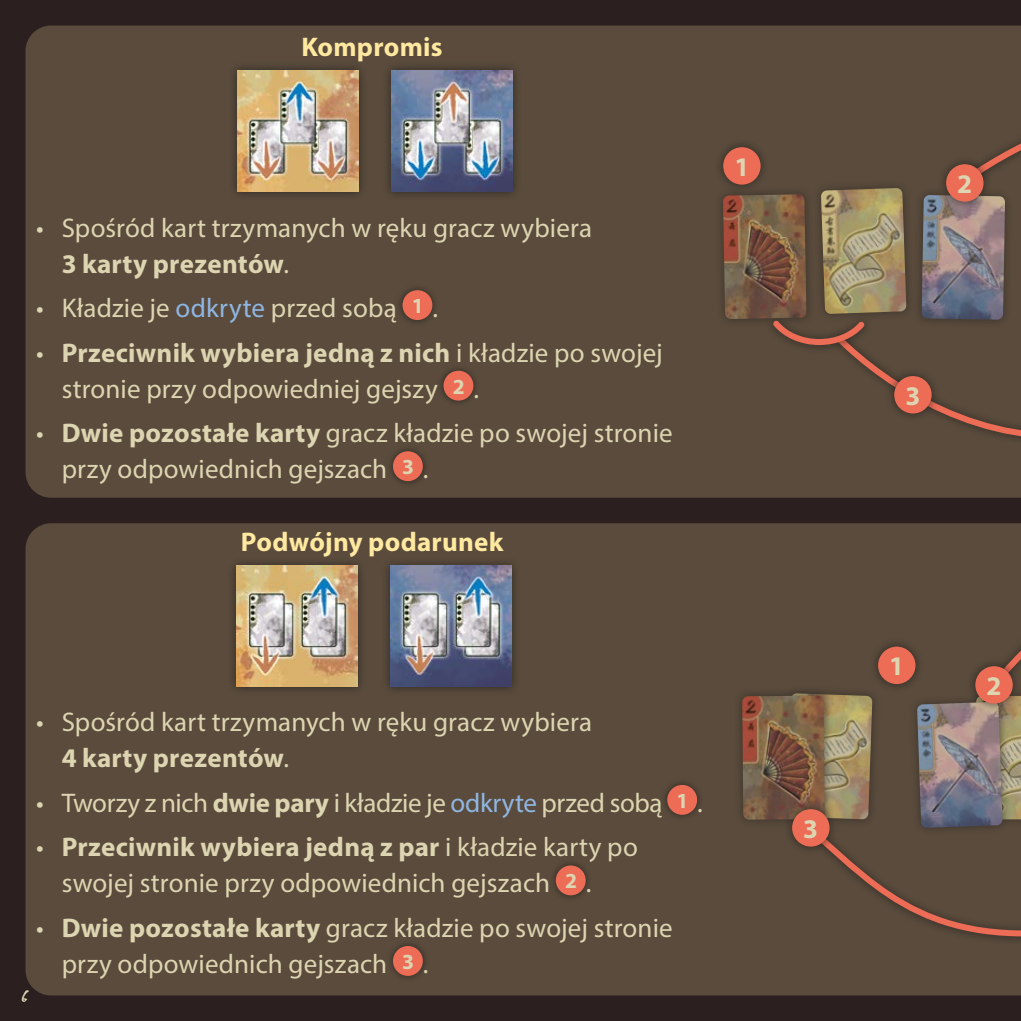
<style>
.page{position:relative;width:1021px;height:1021px;background:#fff}
.page>*{position:absolute;margin:0;border:0;box-sizing:border-box;transform-origin:0 0}
.t1{font:27px/36px "Myriad Pro";letter-spacing:.005em;color:#ddd5b1}
.t2{font:27px "Myriad Pro";letter-spacing:-.015em;color:#ddd5b1}
.t3{font:700 27px "Myriad Pro";letter-spacing:.01em;color:#ffe9a0}
.t4{font:700 27px "Myriad Pro";color:#ddd5b1}
.t5{font:27px "YOZAKURA";color:#ddd5b1}
.s1{font-weight:700}
.s2{color:#8fb6e2}
.s3{font-weight:700;font-size:21.6px}
</style>
<div class="page">
<div style="left:0;top:0;width:1020px;height:1020px;background:#2c1f20"></div>
<div style="left:26px;top:523px;width:994px;height:472px;background:#5a4b3c"></div>
<div style="left:26px;top:26px;width:994px;height:471px;background:#5a4b3c"></div>
<div style="left:395px;top:283px;width:44px;height:43px;background:#1d1d1b;opacity:.75"></div>
<div style="left:402px;top:290px;width:30px;height:30px;background:#ed6c56;border-radius:50%"></div>
<div style="left:436px;top:364px;width:44px;height:43px;background:#1d1d1b;opacity:.75"></div>
<div style="left:443px;top:371px;width:30px;height:29px;background:#ed6c56;border-radius:50%"></div>
<div style="left:385px;top:444px;width:45px;height:43px;background:#1d1d1b;opacity:.75"></div>
<div style="left:393px;top:451px;width:30px;height:30px;background:#ed6c56;border-radius:50%"></div>
<div style="left:383px;top:62px;width:138px;height:139px;background:#1d1d1b;opacity:.75"></div>
<img style="left:391px;top:71px;width:121px;height:121px">
<div style="left:229px;top:62px;width:138px;height:139px;background:#1d1d1b;opacity:.75"></div>
<img style="left:238px;top:71px;width:121px;height:121px">
<div style="left:913px;top:186px;width:100px;height:142px;background:#564839"></div>
<img style="left:921px;top:195px;width:84px;height:120px">
<div style="left:812px;top:179px;width:102px;height:143px;background:#57493a"></div>
<img style="left:821px;top:188px;width:85px;height:125px">
<div style="left:714px;top:185px;width:100px;height:143px;background:#554739"></div>
<img style="left:723px;top:194px;width:83px;height:125px">
<div style="left:956px;top:53px;width:64px;height:136px;background:#5a4b3c"></div>
<svg style="left:958px;top:34px;width:62px;height:136px"></svg>
<div style="left:937px;top:155px;width:55px;height:55px;background:#1d1d1b;opacity:.75"></div>
<div style="left:946px;top:164px;width:37px;height:38px;background:#ed6c56;border-radius:50%"></div>
<div style="left:829px;top:328px;width:191px;height:126px;background:#5a4b3c"></div>
<div style="left:764px;top:313px;width:108px;height:41px;background:#1d1d1b;opacity:.75"></div>
<svg style="left:767px;top:315px;width:253px;height:136px"></svg>
<div style="left:885px;top:367px;width:55px;height:55px;background:#1d1d1b;opacity:.75"></div>
<div style="left:894px;top:376px;width:37px;height:37px;background:#ed6c56;border-radius:50%"></div>
<div style="left:714px;top:138px;width:55px;height:55px;background:#1d1d1b;opacity:.75"></div>
<div style="left:723px;top:147px;width:37px;height:38px;background:#ed6c56;border-radius:50%"></div>
<img style="left:1011px;top:712px;width:9px;height:107px">
<div style="left:908px;top:692px;width:103px;height:144px;background:#1d1d1b;opacity:.75"></div>
<img style="left:917px;top:702px;width:85px;height:119px">
<div style="left:778px;top:684px;width:102px;height:143px;background:#56483a"></div>
<img style="left:833px;top:694px;width:39px;height:125px">
<div style="left:733px;top:686px;width:100px;height:142px;background:#1d1d1b;opacity:.75"></div>
<img style="left:742px;top:695px;width:82px;height:124px">
<div style="left:985px;top:557px;width:35px;height:136px;background:#5a4b3c"></div>
<svg style="left:1011px;top:648px;width:9px;height:9px"></svg>
<div style="left:966px;top:657px;width:54px;height:55px;background:#1d1d1b;opacity:.75"></div>
<div style="left:975px;top:666px;width:37px;height:37px;background:#ed6c56;border-radius:50%"></div>
<svg style="left:804px;top:822px;width:216px;height:132px;background:#5f4b3d"></svg>
<div style="left:783px;top:800px;width:55px;height:55px;background:#1d1d1b;opacity:.75"></div>
<div style="left:792px;top:809px;width:37px;height:37px;background:#ed6c56;border-radius:50%"></div>
<div style="left:869px;top:637px;width:55px;height:55px;background:#1d1d1b;opacity:.75"></div>
<div style="left:878px;top:646px;width:37px;height:38px;background:#ed6c56;border-radius:50%"></div>
<div style="left:659px;top:778px;width:45px;height:43px;background:#1d1d1b;opacity:.75"></div>
<div style="left:667px;top:785px;width:30px;height:29px;background:#ed6c56;border-radius:50%"></div>
<div style="left:548px;top:858px;width:44px;height:43px;background:#1d1d1b;opacity:.75"></div>
<div style="left:556px;top:865px;width:29px;height:30px;background:#ed6c56;border-radius:50%"></div>
<div style="left:385px;top:939px;width:45px;height:43px;background:#1d1d1b;opacity:.75"></div>
<div style="left:393px;top:946px;width:30px;height:29px;background:#ed6c56;border-radius:50%"></div>
<div style="left:381px;top:557px;width:139px;height:139px;background:#1d1d1b;opacity:.75"></div>
<img style="left:390px;top:566px;width:121px;height:121px">
<div style="left:228px;top:556px;width:138px;height:140px;background:#1d1d1b;opacity:.75"></div>
<img style="left:236px;top:566px;width:121px;height:121px">
<p class="t3" style="left:301px;top:30px;width:143px">Kompromis</p>
<p class="t1" style="left:62px;top:209px;width:532px;text-indent:-26px">• Spośród kart trzymanych w ręku gracz wybiera<br><span class="s1">3 karty prezentów</span>.</p>
<p class="t1" style="left:36px;top:289px;width:403px">• Kładzie je <span class="s2">odkryte</span> przed sobą <span class="s3">1</span> .</p>
<p class="t1" style="left:62px;top:334px;width:602px;text-indent:-26px">• <span class="s1">Przeciwnik wybiera jedną z nich</span> i kładzie po swojej stronie przy odpowiedniej gejszy <span class="s3">2</span> .</p>
<p class="t1" style="left:62px;top:414px;width:612px;text-indent:-26px">• <span class="s1">Dwie pozostałe karty</span> gracz kładzie po swojej stronie przy odpowiednich gejszach <span class="s3">3</span> .</p>
<p class="t3" style="left:241px;top:524px;width:264px">Podwójny podarunek</p>
<p class="t4" style="left:734px;top:149px;width:16px">1</p>
<p class="t1" style="left:62px;top:703px;width:532px;text-indent:-26px">• Spośród kart trzymanych w ręku gracz wybiera<br><span class="s1">4 karty prezentów</span>.</p>
<p class="t2" style="left:36px;top:786px;width:668px">• Tworzy z nich <span class="s1">dwie pary</span> i kładzie je <span class="s2">odkryte</span> przed sobą <span class="s3">1</span> .</p>
<p class="t1" style="left:62px;top:828px;width:577px;text-indent:-26px">• <span class="s1">Przeciwnik wybiera jedną z par</span> i kładzie karty po swojej stronie przy odpowiednich gejszach <span class="s3">2</span> .</p>
<p class="t1" style="left:62px;top:909px;width:612px;text-indent:-26px">• <span class="s1">Dwie pozostałe karty</span> gracz kładzie po swojej stronie przy odpowiednich gejszach <span class="s3">3</span> .</p>
<p class="t5" style="left:21px;top:985px;width:8px">6</p>
<p class="t4" style="left:803px;top:811px;width:16px">3</p>
<p class="t4" style="left:957px;top:166px;width:16px">2</p>
<p class="t4" style="left:905px;top:378px;width:16px">3</p>
<p class="t4" style="left:889px;top:648px;width:16px">1</p>
<p class="t4" style="left:986px;top:668px;width:16px">2</p>
</div>
